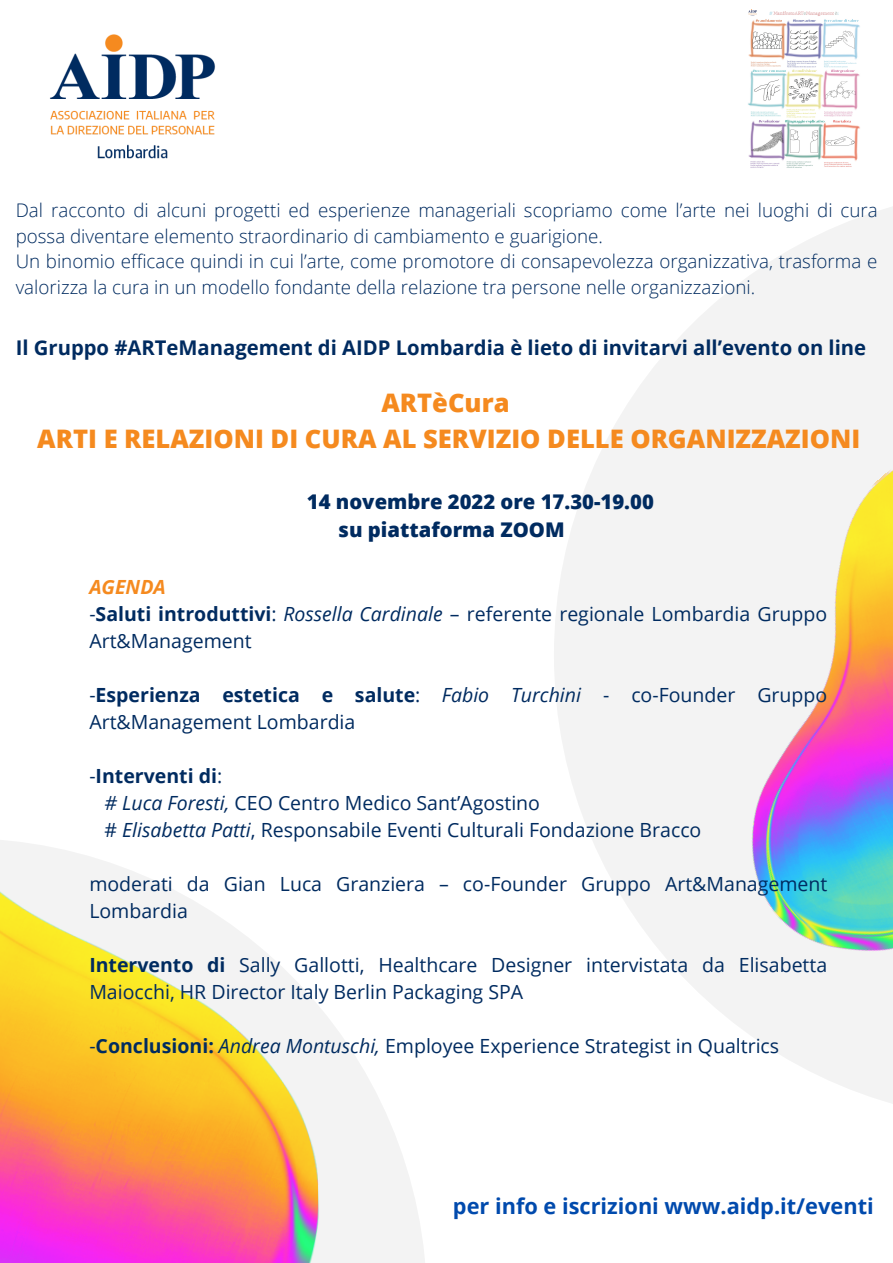
<style>
.page{position:relative;width:893px;height:1263px;background:#fff}
.page>*{position:absolute;margin:0;border:0;box-sizing:border-box;transform-origin:0 0}
.t1{font:800 25.5px/35.5px "Open Sans";color:#f58a1f;text-align:center}
.t2{font:700 21.75px "Open Sans";color:#004aad}
.t3{font:700 20.25px "Open Sans";color:#002b60}
.t4{font:800 20.25px/28.1px "Open Sans";color:#002b60}
.t5{font:19.5px/27px "Open Sans";color:#002b60}
.t6{font:300 18.75px/25.9px "Open Sans";color:#002b60}
.s1{font-weight:700;font-style:italic;color:#f58a1f}
.s2{font-weight:700}
.s3{font-style:italic}
</style>
<div class="page">
<svg style="left:554px;top:207px;width:339px;height:897px"></svg>
<svg style="left:325px;top:1015px;width:100px;height:248px;fill:#f3f3f3"></svg>
<img style="left:748px;top:9px;width:112px;height:159px">
<img style="left:50px;top:34px;width:165px;height:125px">
<img style="left:604px;top:409px;width:289px;height:608px">
<img style="left:0;top:840px;width:325px;height:423px">
<p class="t6" style="left:16px;top:196px;width:863px">Dal racconto di alcuni progetti ed esperienze manageriali scopriamo come l’arte nei luoghi di cura possa diventare elemento straordinario di cambiamento e guarigione.<br>Un binomio efficace quindi in cui l’arte, come promotore di consapevolezza organizzativa, trasforma e valorizza la cura in un modello fondante della relazione tra persone nelle organizzazioni.</p>
<p class="t3" style="left:16px;top:333px;width:852px">Il Gruppo #ARTeManagement di AIDP Lombardia è lieto di invitarvi all’evento on line</p>
<h1 class="t1" style="left:37px;top:385px;width:824px">ARTèCura<br>ARTI E RELAZIONI DI CURA AL SERVIZIO DELLE ORGANIZZAZIONI</h1>
<p class="t4" style="left:338px;top:487px;width:317px;text-indent:-31px">14 novembre 2022 ore 17.30-19.00 su piattaforma ZOOM</p>
<p class="t5" style="left:89px;top:573px;width:739px"><span class="s1">AGENDA<br></span>-<span class="s2">Saluti introduttivi</span>: <span class="s3">Rossella Cardinale</span> – referente regionale Lombardia Gruppo<br>Art&amp;Management</p>
<p class="t5" style="left:89px;top:681px;width:739px">-<span class="s2">Esperienza estetica e salute</span>: <span class="s3">Fabio Turchini</span> - co-Founder Gruppo<br>Art&amp;Management Lombardia</p>
<p class="t5" style="left:105px;top:762px;width:598px;text-indent:-15px">-<span class="s2">Interventi di</span>:<br><span class="s3"># Luca Foresti,</span> CEO Centro Medico Sant’Agostino<br># <span class="s3">Elisabetta Patti</span>, Responsabile Eventi Culturali Fondazione Bracco</p>
<p class="t5" style="left:89px;top:870px;width:739px">moderati da Gian Luca Granziera – co-Founder Gruppo Art&amp;Management<br>Lombardia</p>
<p class="t5" style="left:89px;top:951px;width:739px"><span class="s2">Intervento di</span> Sally Gallotti, Healthcare Designer intervistata da Elisabetta<br>Maiocchi, HR Director Italy Berlin Packaging SPA</p>
<p class="t5" style="left:89px;top:1032px;width:691px">-<span class="s2">Conclusioni:</span> <span class="s3">Andrea Montuschi,</span> Employee Experience Strategist in Qualtrics</p>
<p class="t2" style="left:453px;top:1191px;width:422px">per info e iscrizioni www.aidp.it/eventi</p>
</div>
